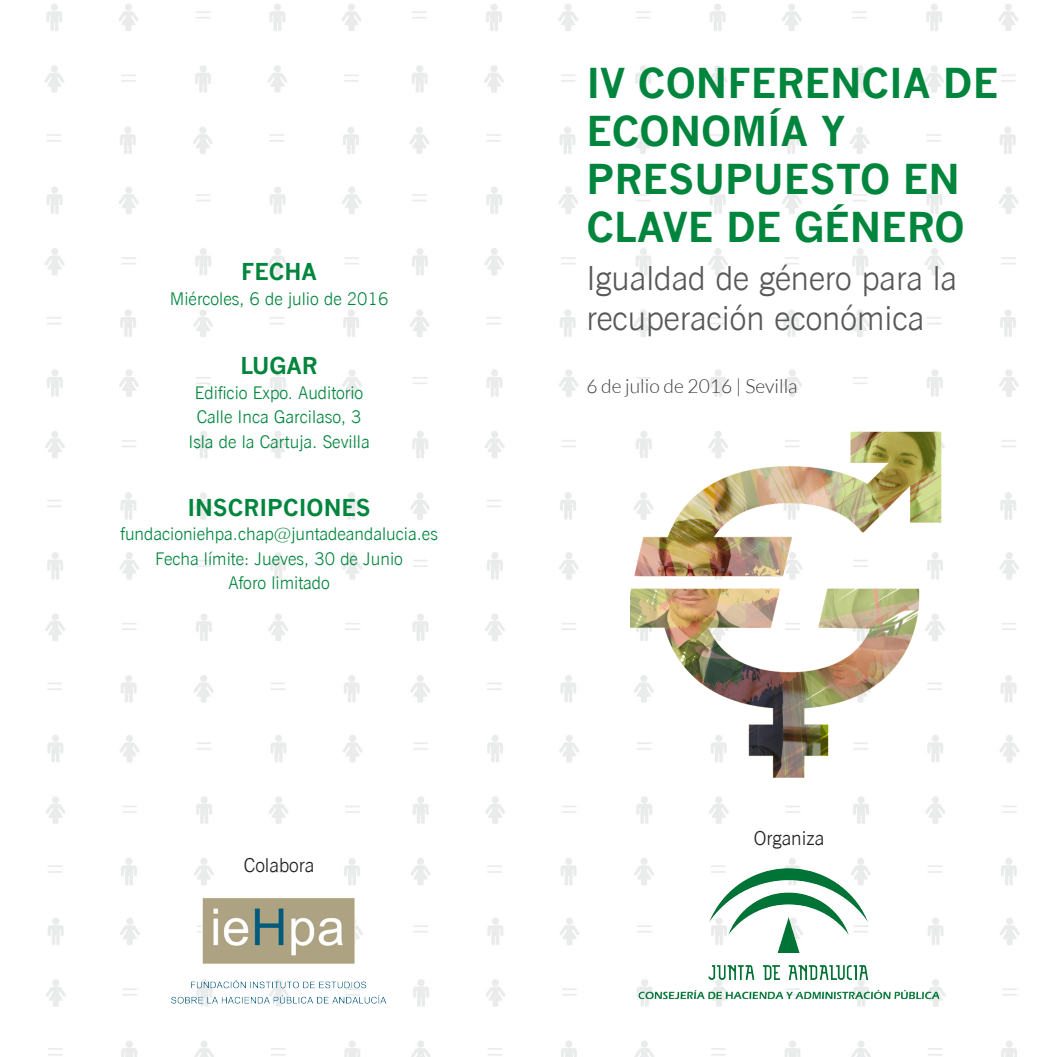
<style>
.page{position:relative;width:1057px;height:1057px;background:#fff}
.page>*{position:absolute;margin:0;border:0;box-sizing:border-box;transform-origin:0 0}
.t1{font:700 40.25px/48.3px "News Gothic";color:#00853d}
.t2{font:300 33.25px/39.9px "News Gothic BT";color:#57585a}
.t3{font:700 22.75px "News Gothic";color:#00853d}
.t4{font:300 19.25px "Lato";color:#403a3f}
.t5{font:300 19.25px "News Gothic BT";color:#231f20}
.t6{font:300 17.5px "News Gothic BT";color:#00853d}
</style>
<div class="page">
<img style="left:44px;top:4px;width:976px;height:1053px">
<img style="left:171px;top:897px;width:216px;height:106px">
<img style="left:612px;top:865px;width:354px;height:142px">
<img style="left:630px;top:426px;width:317px;height:357px">
<p class="t3" style="left:241px;top:258px;width:77px">FECHA</p>
<p class="t6" style="left:170px;top:288px;width:220px">Miércoles, 6 de julio de 2016</p>
<p class="t3" style="left:240px;top:352px;width:79px">LUGAR</p>
<p class="t6" style="left:195px;top:382px;width:170px">Edificio Expo. Auditorio</p>
<p class="t6" style="left:197px;top:406px;width:166px">Calle Inca Garcilaso, 3</p>
<p class="t6" style="left:188px;top:431px;width:183px">Isla de la Cartuja. Sevilla</p>
<p class="t3" style="left:187px;top:493px;width:185px">INSCRIPCIONES</p>
<p class="t6" style="left:120px;top:523px;width:319px">fundacioniehpa.chap@juntadeandalucia.es</p>
<p class="t6" style="left:155px;top:548px;width:249px">Fecha límite: Jueves, 30 de Junio</p>
<p class="t6" style="left:228px;top:572px;width:103px">Aforo limitado</p>
<p class="t5" style="left:244px;top:853px;width:72px">Colabora</p>
<p class="t1" style="left:586px;top:58px;width:413px">IV CONFERENCIA DE<br>ECONOMÍA Y</p>
<p class="t1" style="left:586px;top:155px;width:380px">PRESUPUESTO EN<br>CLAVE DE GÉNERO</p>
<p class="t2" style="left:586px;top:258px;width:372px">Igualdad de género para la recuperación económica</p>
<p class="t4" style="left:586px;top:375px;width:213px">6 de julio de 2016 | Sevilla</p>
<p class="t5" style="left:753px;top:826px;width:72px">Organiza</p>
</div>
